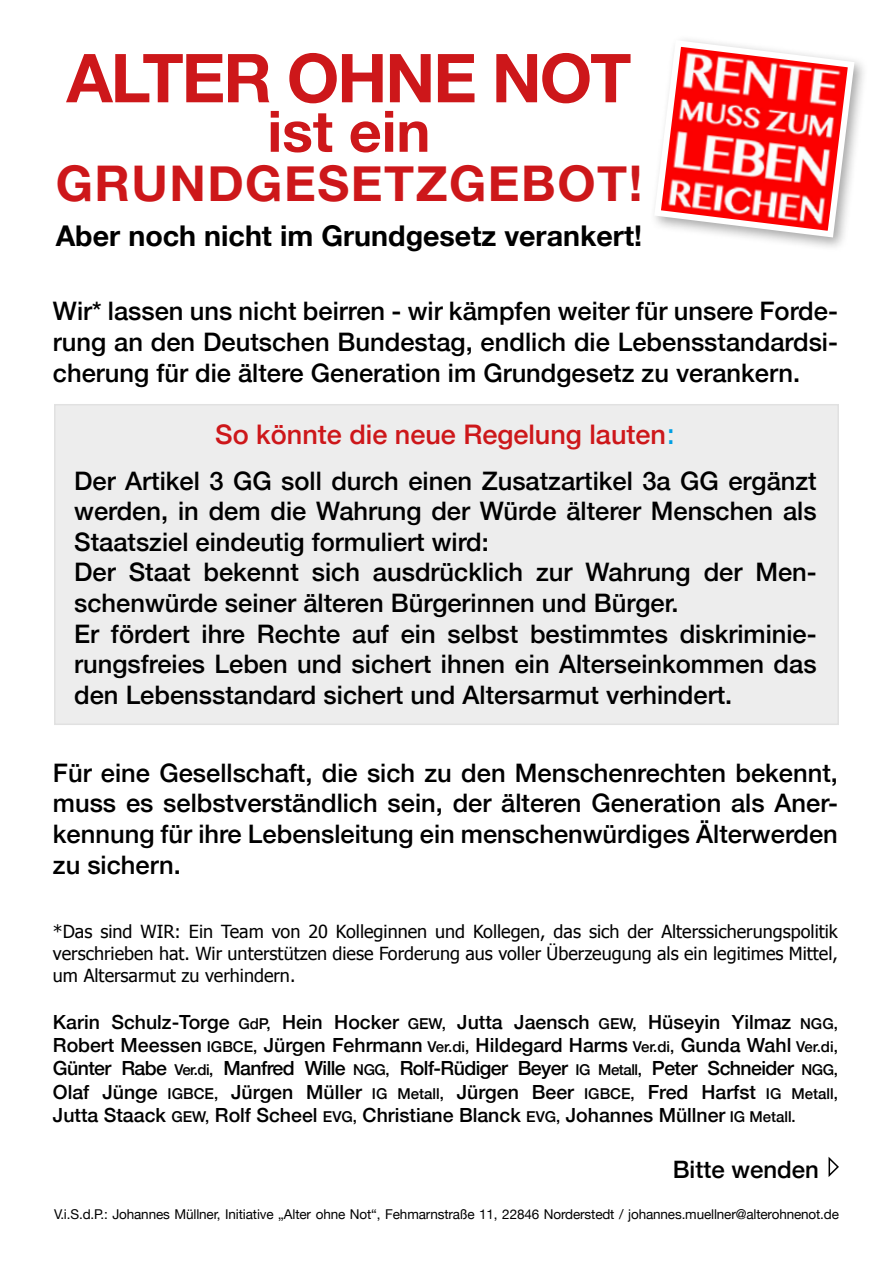
<style>
.page{position:relative;width:893px;height:1263px;background:#fff}
.page>*{position:absolute;margin:0;border:0;box-sizing:border-box;transform-origin:0 0}
.t1{font:700 67.5px "Helvetica Neue";letter-spacing:-.03em;color:#cd171a}
.t2{font:700 57.15px "Helvetica Neue";color:#cd171a}
.t3{font:700 49.2px "Helvetica Neue";letter-spacing:.03em;color:#cd171a}
.t4{font:700 28.65px "Helvetica Neue";color:#000}
.t5{font:500 27px "Helvetica Neue";color:#cd171a}
.t6{font:500 25.5px/30.6px "Helvetica Neue";color:#000;text-align:justify}
.t7{font:500 24px "Helvetica Neue";color:#000}
.t8{font:500 19.5px/23.4px "Helvetica Neue";color:#000;text-align:justify}
.t9{font:18px/21.6px "Tahoma";color:#000;text-align:justify}
.t10{font:13.5px "Helvetica Neue";letter-spacing:-.01em;color:#000}
.s1{font-family:"Tahoma";font-weight:400;color:#009fe3}
.s2{font-size:15px}
</style>
<div class="page">
<div style="left:54px;top:404px;width:785px;height:321px;background:#ededed;border:2px solid #e1e1e1"></div>
<div style="left:649px;top:35px;width:220px;height:217px;background:#000;opacity:.35"></div>
<svg style="left:651px;top:37px;width:207px;height:204px"></svg>
<svg style="left:828px;top:1156px;width:11px;height:21px"></svg>
<h1 class="t1" style="left:66px;top:25px;width:566px">ALTER OHNE NOT</h1>
<h2 class="t2" style="left:267px;top:87px;width:165px">ist ein</h2>
<h3 class="t3" style="left:56px;top:145px;width:588px">GRUNDGESETZGEBOT!</h3>
<p class="t4" style="left:56px;top:213px;width:588px">Aber noch nicht im Grundgesetz verankert!</p>
<p class="t6" style="left:53px;top:294px;width:786px">Wir* lassen uns nicht beirren - wir kämpfen weiter für unsere Forde&shy;rung an den Deutschen Bundestag, endlich die Lebensstandardsi&shy;cherung für die ältere Generation im Grundgesetz zu verankern.</p>
<p class="t5" style="left:215px;top:413px;width:462px">So könnte die neue Regelung lauten<span class="s1">:</span></p>
<p class="t6" style="left:74px;top:463px;width:744px;text-align:left">Der Artikel 3 GG soll durch einen Zusatzartikel 3a GG ergänzt werden, in dem die Wahrung der Würde älterer Menschen als Staatsziel eindeutig formuliert wird:<br>Der Staat bekennt sich ausdrücklich zur Wahrung der Men&shy;schenwürde seiner älteren Bürgerinnen und Bürger.<br>Er fördert ihre Rechte auf ein selbst bestimmtes diskriminie&shy;rungsfreies Leben und sichert ihnen ein Alterseinkommen das den Lebensstandard sichert und Altersarmut verhindert.</p>
<p class="t6" style="left:53px;top:755px;width:786px">Für eine Gesellschaft, die sich zu den Menschenrechten bekennt, muss es selbstverständlich sein, der älteren Generation als Aner&shy;kennung für ihre Lebensleitung ein menschenwürdiges Älterwerden zu sichern.</p>
<p class="t9" style="left:53px;top:920px;width:786px">*Das sind WIR: Ein Team von 20 Kolleginnen und Kollegen, das sich der Alterssicherungspolitik verschrieben hat. Wir unterstützen diese Forderung aus voller Überzeugung als ein legitimes Mittel, um Altersarmut zu verhindern.</p>
<p class="t8" style="left:53px;top:1008px;width:786px">Karin Schulz-Torge <span class="s2">GdP,</span> Hein Hocker <span class="s2">GEW,</span> Jutta Jaensch <span class="s2">GEW,</span> Hüseyin Yilmaz <span class="s2">NGG, </span>Robert Meessen <span class="s2">IGBCE,</span> Jürgen Fehrmann <span class="s2">Ver.di,</span> Hildegard Harms <span class="s2">Ver.di,</span> Gunda Wahl <span class="s2">Ver.di, </span>Günter Rabe <span class="s2">Ver.di,</span> Manfred Wille <span class="s2">NGG,</span> Rolf-Rüdiger Beyer <span class="s2">IG Metall,</span> Peter Schneider <span class="s2">NGG, </span>Olaf Jünge <span class="s2">IGBCE,</span> Jürgen Müller <span class="s2">IG Metall,</span> Jürgen Beer <span class="s2">IGBCE,</span> Fred Harfst <span class="s2">IG Metall, </span>Jutta Staack <span class="s2">GEW,</span> Rolf Scheel <span class="s2">EVG,</span> Christiane Blanck <span class="s2">EVG,</span> Johannes Müllner <span class="s2">IG Metall.</span></p>
<p class="t7" style="left:673px;top:1150px;width:148px">Bitte wenden</p>
<p class="t10" style="left:54px;top:1204px;width:786px">V.i.S.d.P.: Johannes Müllner, Initiative „Alter ohne Not“, Fehmarnstraße 11, 22846 Norderstedt / johannes.muellner@alterohnenot.de</p>
</div>
